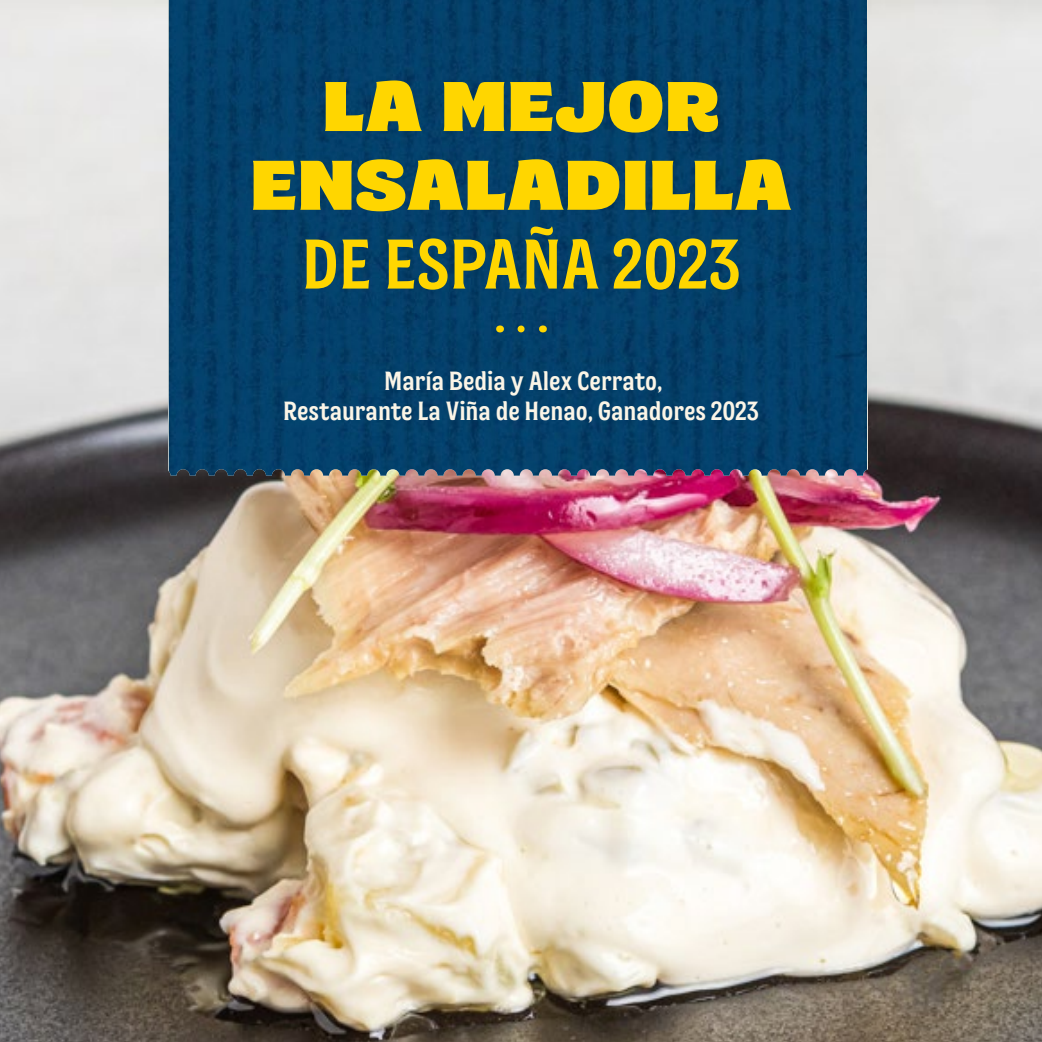
<style>
.page{position:relative;width:1042px;height:1042px;background:#fff}
.page>*{position:absolute;margin:0;border:0;box-sizing:border-box;transform-origin:0 0}
.t1{font:expanded 70px/78.8px "Dollop Serif";color:#ffd600;text-align:center}
.t2{font:condensed 70px "Dollop Serif";color:#ffd600}
.t3{font:condensed 26.25px/29.8px "Dollop Serif";color:#fbf5e7;text-align:center}
</style>
<div class="page">
<img style="left:0;top:0;width:1042px;height:1042px">
<img style="left:169px;top:0;width:698px;height:476px">
<svg style="left:521px;top:325px;width:11px;height:7px"></svg>
<h1 class="t1" style="left:250px;top:65px;width:543px">LA MEJOR<br>ENSALADILLA</h1>
<h1 class="t2" style="left:302px;top:223px;width:440px">DE ESPAÑA 2023</h1>
<p class="t3" style="left:283px;top:366px;width:477px">María Bedia y Alex Cerrato,<br>Restaurante La Viña de Henao, Ganadores 2023</p>
</div>
